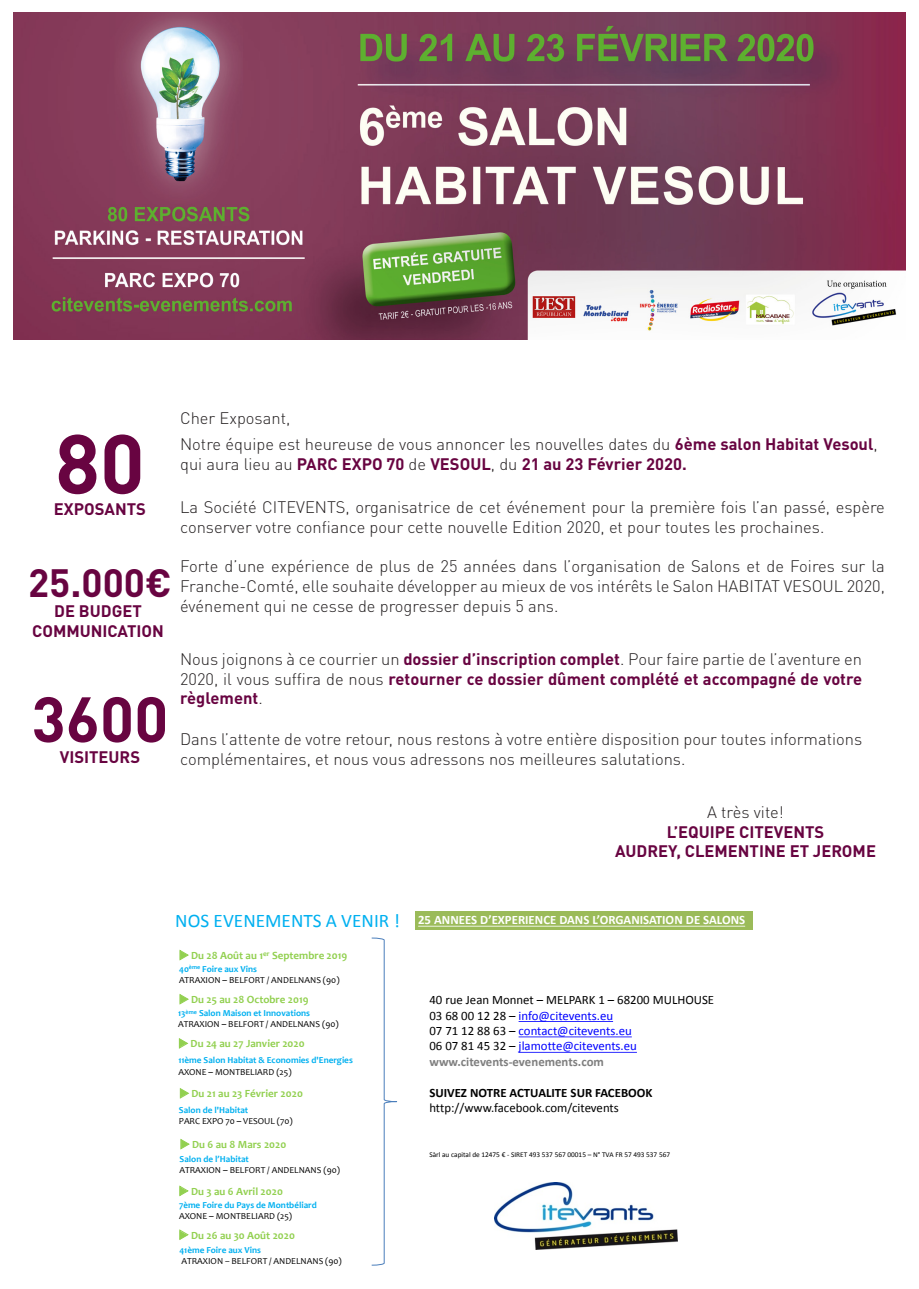
<style>
.page{position:relative;width:919px;height:1289px;background:#fff}
.page>*{position:absolute;margin:0;border:0;box-sizing:border-box;transform-origin:0 0}
.t1{font:700 82.5px "DIN Pro";color:#680441}
.t2{font:700 63px "DIN Pro";color:#680441}
.t3{font:700 39px "DIN Pro";color:#680441}
.t4{font:19.2px "Calibri";color:#00b0f0}
.t5{font:300 16.5px/19.8px "DIN Pro";color:#231f20}
.t6{font:700 16.5px/19.8px "DIN Pro";color:#680441;text-align:justify}
.t7{font:12.75px/15.5px "Calibri";color:#000}
.t8{font:700 12.75px "Calibri";color:#fff}
.t9{font:700 10.95px "Candara";color:#92d050}
.t10{font:9.15px/10.9px "Candara";color:#000}
.t11{font:700 9.15px/11.2px "Candara";color:#00b0f0}
.t12{font:7.35px "Calibri";letter-spacing:-.005em;color:#000}
.s1{font-weight:700;color:#680441}
.s2{font-weight:300;color:#231f20}
.s3{font-weight:700;color:#00b0f0}
.s4{font-family:"Calibri"}
.s5{font-weight:400;color:#000}
.s6{font-family:"Calibri";font-weight:400;color:#000}
.s7{font-family:"Calibri";font-weight:700;color:#00b0f0}
.s8{color:#00f}
.s9{font-weight:700;color:#7f7f7f}
.s10{font-weight:700}
</style>
<div class="page">
<img style="left:14px;top:13px;width:891px;height:327px">
<svg style="left:179px;top:1038px;width:9px;height:10px"></svg>
<svg style="left:181px;top:1139px;width:8px;height:10px"></svg>
<svg style="left:179px;top:1185px;width:9px;height:10px"></svg>
<svg style="left:179px;top:1229px;width:9px;height:10px"></svg>
<svg style="left:180px;top:950px;width:8px;height:10px"></svg>
<svg style="left:180px;top:994px;width:8px;height:10px"></svg>
<svg style="left:371px;top:937px;width:26px;height:328px"></svg>
<img style="left:494px;top:1182px;width:183px;height:67px">
<svg style="left:518px;top:1021px;width:95px;height:1px"></svg>
<svg style="left:518px;top:1036px;width:113px;height:1px"></svg>
<svg style="left:519px;top:1051px;width:118px;height:1px"></svg>
<div style="left:415px;top:910px;width:337px;height:19px;background:#9bbb59"></div>
<svg style="left:418px;top:925px;width:327px;height:1px"></svg>
<svg style="left:180px;top:1088px;width:9px;height:10px"></svg>
<p class="t1" style="left:55px;top:395px;width:91px">80</p>
<p class="t6" style="left:54px;top:497px;width:94px">EXPOSANTS</p>
<p class="t3" style="left:28px;top:550px;width:145px">25.000€</p>
<p class="t6" style="left:54px;top:599px;width:89px">DE BUDGET</p>
<p class="t6" style="left:32px;top:619px;width:133px">COMMUNICATION</p>
<p class="t2" style="left:32px;top:667px;width:138px">3600</p>
<p class="t6" style="left:60px;top:745px;width:82px">VISITEURS</p>
<p class="t5" style="left:180px;top:406px;width:112px">Cher Exposant,</p>
<p class="t5" style="left:180px;top:432px;width:699px">Notre équipe est heureuse de vous annoncer les nouvelles dates du <span class="s1">6ème salon Habitat Vesoul</span>, qui aura lieu au <span class="s1">PARC EXPO 70</span> de <span class="s1">VESOUL</span>, du <span class="s1">21 au 23 Février 2020.</span></p>
<p class="t5" style="left:180px;top:495px;width:706px">La Société CITEVENTS, organisatrice de cet événement pour la première fois l’an passé, espère conserver votre confiance pour cette nouvelle Edition 2020, et pour toutes les prochaines.</p>
<p class="t5" style="left:180px;top:555px;width:706px;text-align:justify">Forte d’une expérience de plus de 25 années dans l’organisation de Salons et de Foires sur la Franche-Comté, elle souhaite développer au mieux de vos intérêts le Salon HABITAT VESOUL 2020, événement qui ne cesse de progresser depuis 5 ans.</p>
<p class="t6" style="left:180px;top:647px;width:683px"><span class="s2">Nous joignons à ce courrier un</span> dossier d’inscription complet<span class="s2">. Pour faire partie de l’aventure en 2020, il vous suffira de nous</span> retourner ce dossier dûment complété et accompagné de votre règlement<span class="s2">.</span></p>
<p class="t5" style="left:180px;top:728px;width:683px">Dans l’attente de votre retour, nous restons à votre entière disposition pour toutes informations complémentaires, et nous vous adressons nos meilleures salutations.</p>
<p class="t5" style="left:707px;top:800px;width:78px">A très vite!</p>
<p class="t6" style="left:666px;top:819px;width:159px">L’EQUIPE CITEVENTS</p>
<p class="t6" style="left:615px;top:839px;width:262px">AUDREY, CLEMENTINE ET JEROME</p>
<p class="t4" style="left:175px;top:908px;width:226px">NOS EVENEMENTS A VENIR !</p>
<p class="t9" style="left:179px;top:948px;width:170px">◆ Du 28 Août au 1<sup>er</sup> Septembre 2019</p>
<p class="t10" style="left:179px;top:963px;width:162px"><span class="s3">40</span><sup>ème</sup> <span class="s3">Foire aux Vins<br></span>ATRAXION <span class="s4">–</span> BELFORT / ANDELNANS (90)</p>
<p class="t9" style="left:179px;top:992px;width:131px">◆ Du 25 au 28 Octobre 2019</p>
<p class="t10" style="left:178px;top:1007px;width:162px"><span class="s3">13</span><sup>ème</sup> <span class="s3">Salon Maison et Innovations<br></span>ATRAXION <span class="s4">–</span> BELFORT / ANDELNANS (90)</p>
<p class="t9" style="left:178px;top:1036px;width:128px">◆ Du 24 au 27 Janvier 2020</p>
<p class="t11" style="left:178px;top:1054px;width:176px">11ème Salon Habitat &amp; Economies d'Energies<br><span class="s5">AXONE</span> <span class="s6">–</span> <span class="s5">MONTBELIARD (25)</span></p>
<p class="t9" style="left:179px;top:1086px;width:125px">◆ Du 21 au 23 Février 2020</p>
<p class="t10" style="left:179px;top:1103px;width:115px"><span class="s3">Salon de l'Habitat<br></span>PARC EXPO 70 <span class="s4">–</span> VESOUL (70)</p>
<p class="t9" style="left:180px;top:1137px;width:108px">◆ Du 6 au 8 Mars 2020</p>
<p class="t10" style="left:179px;top:1153px;width:162px"><span class="s3">Salon de l</span><span class="s7">’</span><span class="s3">Habitat<br></span>ATRAXION <span class="s4">–</span> BELFORT / ANDELNANS (90)</p>
<p class="t9" style="left:179px;top:1184px;width:105px">◆ Du 3 au 6 Avril 2020</p>
<p class="t11" style="left:179px;top:1199px;width:139px">7<span class="s4">è</span>me Foire du Pays de Montb<span class="s4">é</span>liard<br><span class="s5">AXONE</span> <span class="s6">–</span> <span class="s5">MONTBELIARD (25)</span></p>
<p class="t9" style="left:179px;top:1228px;width:117px">◆ Du 26 au 30 Août 2020</p>
<p class="t10" style="left:179px;top:1243px;width:164px"><span class="s3">41ème Foire aux Vins<br></span>ATRAXION – BELFORT / ANDELNANS (90)</p>
<p class="t8" style="left:418px;top:911px;width:328px">25 ANNEES D’EXPERIENCE DANS L’ORGANISATION DE SALONS</p>
<p class="t7" style="left:429px;top:992px;width:286px">40 rue Jean Monnet – MELPARK 1 – 68200 MULHOUSE 03 68 00 12 28 – <span class="s8">info@citevents.eu<br></span>07 71 12 88 63 – <span class="s8">contact@citevents.eu<br></span>06 07 81 45 32 – <span class="s8">jlamotte@citevents.eu </span><span class="s9">www.citevents-evenements.com</span></p>
<p class="t7" style="left:429px;top:1084px;width:225px"><span class="s10">SUIVEZ NOTRE ACTUALITE SUR FACEBOOK </span>http://www.facebook.com/citevents</p>
<p class="t12" style="left:429px;top:1149px;width:242px">Sàrl au capital de 12475 € - SIRET 493 537 567 00015 – N° TVA FR 57 493 537 567</p>
</div>
